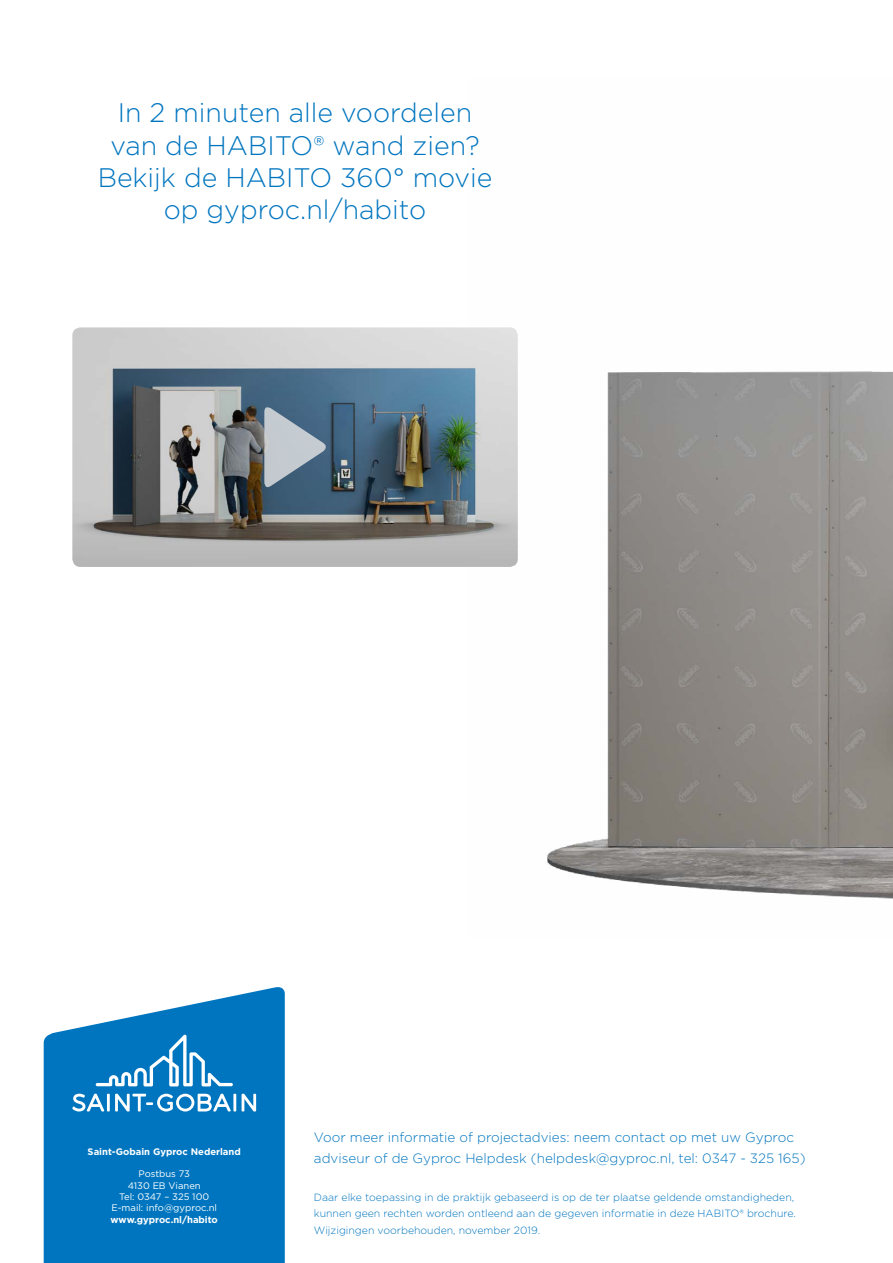
<style>
.page{position:relative;width:893px;height:1263px;background:#fff}
.page>*{position:absolute;margin:0;border:0;box-sizing:border-box;transform-origin:0 0}
.t1{font:300 26.85px/32.1px "Gotham";color:#0075bf;text-align:center}
.t2{font:300 13.5px/21px "Gotham";color:#0075bf}
.t3{font:300 10.5px/16.5px "Gotham";color:#0075bf}
.t4{font:9.45px/11.4px "Gotham";color:#fff;text-align:center}
.t5{font:700 9.45px "Gotham";color:#fff}
</style>
<div class="page">
<img style="left:547px;top:371px;width:346px;height:528px">
<img style="left:72px;top:327px;width:446px;height:240px">
<svg style="left:264px;top:404px;width:66px;height:86px;background:#8195a6"></svg>
<svg style="left:44px;top:987px;width:241px;height:276px;background:#1983c5"></svg>
<svg style="left:72px;top:1094px;width:32px;height:17px"></svg>
<hr style="left:107px;top:1094px;width:3px;height:17px;background:#fff">
<svg style="left:115px;top:1094px;width:116px;height:17px"></svg>
<hr style="left:233px;top:1094px;width:3px;height:17px;background:#fff">
<svg style="left:242px;top:1094px;width:14px;height:17px"></svg>
<svg style="left:96px;top:1034px;width:137px;height:52px;background:#2e8eca"></svg>
<h1 class="t1" style="left:98px;top:96px;width:396px">In 2 minuten alle voordelen van de HABITO® wand zien?<br>Bekijk de HABITO 360° movie op gyproc.nl/habito</h1>
<p class="t5" style="left:88px;top:1145px;width:155px">Saint-Gobain Gyproc Nederland</p>
<p class="t4" style="left:111px;top:1168px;width:107px">Postbus 73<br>4130 EB Vianen<br>Tel: 0347 – 325 100<br>E-mail: info@gyproc.nl</p>
<p class="t5" style="left:111px;top:1213px;width:109px">www.gyproc.nl/habito</p>
<p class="t2" style="left:314px;top:1127px;width:493px">Voor meer informatie of projectadvies: neem contact op met uw Gyproc adviseur of de Gyproc Helpdesk (helpdesk@gyproc.nl, tel: 0347 - 325 165)</p>
<p class="t3" style="left:314px;top:1189px;width:483px">Daar elke toepassing in de praktijk gebaseerd is op de ter plaatse geldende omstandigheden, kunnen geen rechten worden ontleend aan de gegeven informatie in deze HABITO® brochure.<br>Wijzigingen voorbehouden, november 2019.</p>
</div>
